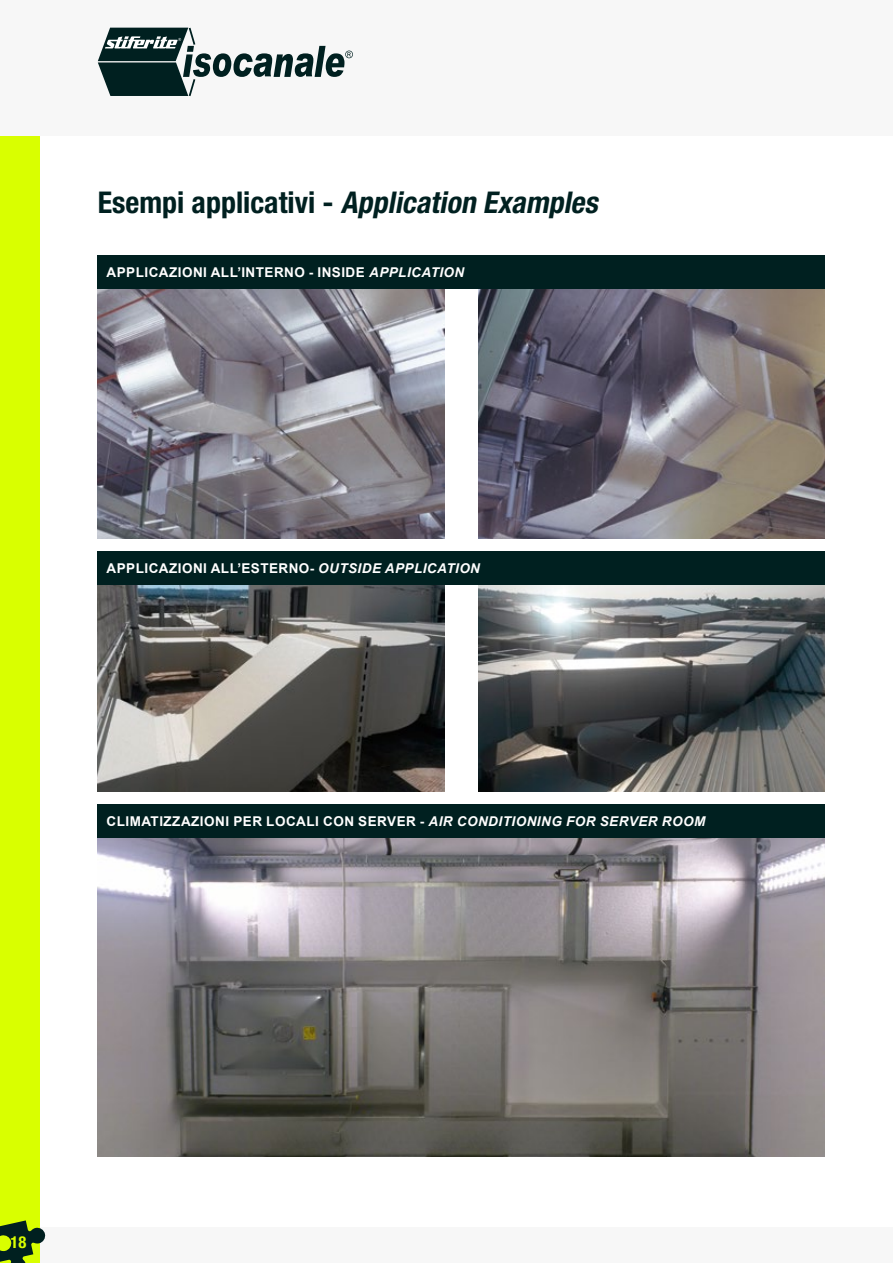
<style>
.page{position:relative;width:893px;height:1263px;background:#fff}
.page>*{position:absolute;margin:0;border:0;box-sizing:border-box;transform-origin:0 0}
.t1{font:italic 700 condensed 30px "Helvetica Neue LT Pro";color:#002020}
.t2{font:700 condensed 16.5px "Helvetica Neue LT Pro";color:#d9ff00}
.t3{font:700 13.5px "Arial";letter-spacing:.035em;color:#fff}
.s1{font-style:normal}
.s2{font-style:italic}
</style>
<div class="page">
<div style="left:0;top:1227px;width:893px;height:36px;background:#f7f7f7"></div>
<div style="left:0;top:0;width:39px;height:1263px;background:#d9ff00"></div>
<div style="left:0;top:0;width:893px;height:136px;background:#f7f7f7"></div>
<svg style="left:0;top:1220px;width:46px;height:43px"></svg>
<svg style="left:98px;top:27px;width:255px;height:70px"></svg>
<img style="left:478px;top:288px;width:347px;height:250px">
<img style="left:98px;top:288px;width:346px;height:250px">
<div style="left:98px;top:255px;width:727px;height:33px;background:#002020"></div>
<img style="left:98px;top:584px;width:346px;height:207px">
<img style="left:478px;top:584px;width:347px;height:207px">
<div style="left:98px;top:551px;width:727px;height:33px;background:#002020"></div>
<img style="left:98px;top:837px;width:727px;height:320px">
<div style="left:98px;top:804px;width:727px;height:33px;background:#002020"></div>
<h1 class="t1" style="left:98px;top:184px;width:508px"><span class="s1">E s e m p i a p p l i c a t i v i -</span> Application Examples</h1>
<p class="t3" style="left:107px;top:262px;width:359px">APPLICAZIONI ALL’INTERNO - INSIDE <span class="s2">APPLICATION</span></p>
<p class="t3" style="left:107px;top:559px;width:375px">APPLICAZIONI ALL’ESTERNO- <span class="s2">OUTSIDE APPLICATION</span></p>
<p class="t3" style="left:107px;top:811px;width:600px">CLIMATIZZAZIONI PER LOCALI CON SERVER - <span class="s2">AIR CONDITIONING FOR SERVER ROOM</span></p>
<p class="t2" style="left:11px;top:1232px;width:17px">18</p>
</div>
